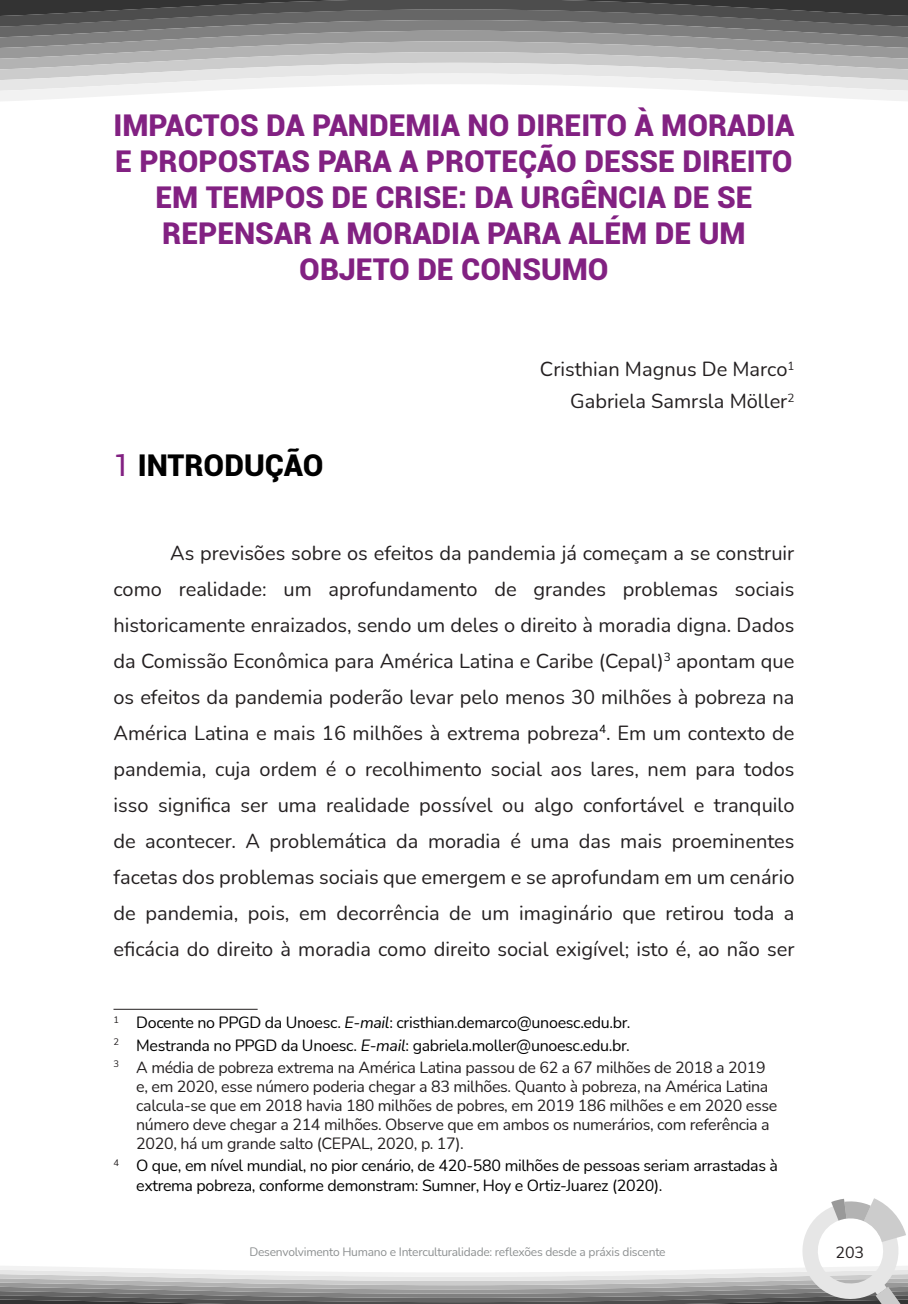
<style>
.page{position:relative;width:908px;height:1304px;background:#fff}
.page>*{position:absolute;margin:0;border:0;box-sizing:border-box;transform-origin:0 0}
.Títulos_artigos{font:900 30px/36px "Roboto";color:#822182;text-align:center}
.Título_1{font:900 30px "Roboto";color:#000}
.texto{font:20px/36px "Nunito";color:#231f20;text-align:justify}
.Autores{font:20px "Nunito";color:#231f20}
.nota_de_rodapé{font:16px/19.2px "Nunito";letter-spacing:-.02em;color:#231f20}
.nota_de_rodapé-2{font:16px/19.2px "Nunito";letter-spacing:-.02em;color:#000}
.t1{font:12px "Nunito";letter-spacing:-.02em;color:#8d9091}
.s1{font-weight:400;color:#822182}
.s2{font-style:italic}
</style>
<div class="page">
<svg style="left:1px;top:0;width:906px;height:101px"></svg>
<svg style="left:1px;top:1198px;width:906px;height:105px"></svg>
<hr style="left:113px;top:1009px;width:144px;height:1px;background:#231f20">
<p class="Títulos_artigos" style="left:113px;top:106px;width:682px">IMPACTOS DA PANDEMIA NO DIREITO À MORADIA E PROPOSTAS PARA A PROTEÇÃO DESSE DIREITO EM TEMPOS DE CRISE: DA URGÊNCIA DE SE REPENSAR A MORADIA PARA ALÉM DE UM OBJETO DE CONSUMO</p>
<p class="Título_1" style="left:113px;top:444px;width:211px"><span class="s1">1</span> INTRODUÇÃO</p>
<p class="Autores" style="left:539px;top:355px;width:256px">Cristhian Magnus De Marco<sup>1</sup></p>
<p class="Autores" style="left:570px;top:387px;width:226px">Gabriela Samrsla Möller<sup>2</sup></p>
<p class="texto" style="left:113px;top:534px;width:682px;text-indent:57px">As previsões sobre os efeitos da pandemia já começam a se construir como realidade: um aprofundamento de grandes problemas sociais historicamente enraizados, sendo um deles o direito à moradia digna. Dados da Comissão Econômica para América Latina e Caribe (Cepal)<sup>3</sup> apontam que os efeitos da pandemia poderão levar pelo menos 30 milhões à pobreza na América Latina e mais 16 milhões à extrema pobreza<sup>4</sup>. Em um contexto de pandemia, cuja ordem é o recolhimento social aos lares, nem para todos isso significa ser uma realidade possível ou algo confortável e tranquilo de acontecer. A problemática da moradia é uma das mais proeminentes facetas dos problemas sociais que emergem e se aprofundam em um cenário de pandemia, pois, em decorrência de um imaginário que retirou toda a eficácia do direito à moradia como direito social exigível; isto é, ao não ser</p>
<p class="nota_de_rodapé-2" style="left:113px;top:1013px;width:518px"><sup>1</sup> Docente no PPGD da Unoesc. <span class="s2">E-mail</span>: cristhian.demarco@unoesc.edu.br.</p>
<p class="nota_de_rodapé-2" style="left:113px;top:1035px;width:517px"><sup>2</sup> Mestranda no PPGD da Unoesc. <span class="s2">E-mail</span>: gabriela.moller@unoesc.edu.br.</p>
<p class="nota_de_rodapé" style="left:136px;top:1057px;width:642px;text-indent:-23px"><sup>3</sup> A média de pobreza extrema na América Latina passou de 62 a 67 milhões de 2018 a 2019 e, em 2020, esse número poderia chegar a 83 milhões. Quanto à pobreza, na América Latina calcula-se que em 2018 havia 180 milhões de pobres, em 2019 186 milhões e em 2020 esse número deve chegar a 214 milhões. Observe que em ambos os numerários, com referência a 2020, há um grande salto (CEPAL, 2020, p. 17).</p>
<p class="nota_de_rodapé-2" style="left:136px;top:1156px;width:643px;text-indent:-23px"><sup>4</sup> O que, em nível mundial, no pior cenário, de 420-580 milhões de pessoas seriam arrastadas à extrema pobreza, conforme demonstram: Sumner, Hoy e Ortiz-Juarez (2020).</p>
<p class="t1" style="left:249px;top:1244px;width:417px">Desenvolvimento Humano e Interculturalidade: reflexões desde a práxis discente</p>
<p class="nota_de_rodapé" style="left:835px;top:1242px;width:30px">203</p>
</div>
